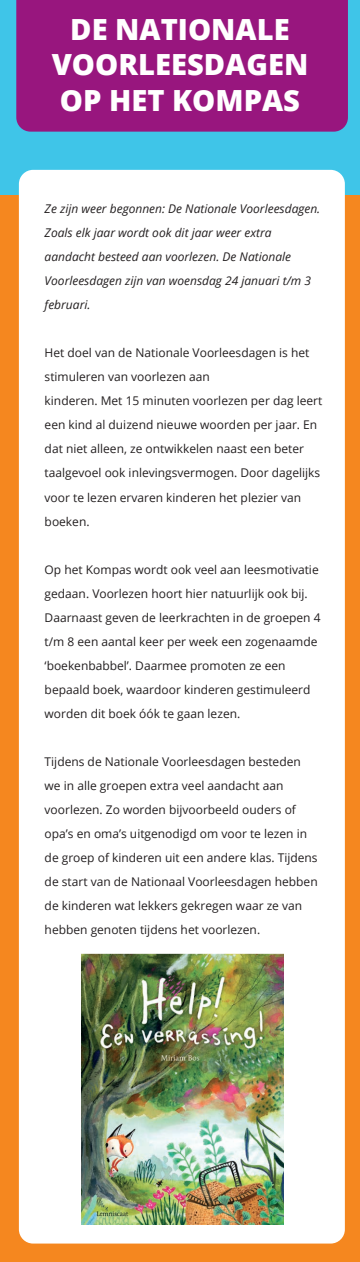
<style>
.page{position:relative;width:360px;height:1262px;background:#fff}
.page>*{position:absolute;margin:0;border:0;box-sizing:border-box;transform-origin:0 0}
.t1{font:800 29.1px/35.3px "Open Sans";color:#fff;text-align:center}
.t2{font:12px/24px "Open Sans";color:#231f20}
.t3{font:italic 12px/24px "Open Sans";color:#231f20}
</style>
<div class="page">
<div style="left:0;top:0;width:360px;height:195px;background:#3fc5e8"></div>
<div style="left:0;top:195px;width:360px;height:1066px;background:#f5871f"></div>
<div style="left:19px;top:170px;width:326px;height:1073px;background:#fff;border-radius:14px"></div>
<div style="left:16px;top:0;width:332px;height:132px;background:#98167e"></div>
<img style="left:81px;top:953px;width:203px;height:271px">
<h1 class="t1" style="left:52px;top:10px;width:258px">DE NATIONALE<br>VOORLEESDAGEN<br>OP HET KOMPAS</h1>
<p class="t3" style="left:45px;top:197px;width:277px">Ze zijn weer begonnen: De Nationale Voorleesdagen.<br>Zoals elk jaar wordt ook dit jaar weer extra aandacht besteed aan voorlezen. De Nationale Voorleesdagen zijn van woensdag 24 januari t/m 3 februari.</p>
<p class="t2" style="left:45px;top:341px;width:279px">Het doel van de Nationale Voorleesdagen is het stimuleren van voorlezen aan<br>kinderen. Met 15 minuten voorlezen per dag leert een kind al duizend nieuwe woorden per jaar. En dat niet alleen, ze ontwikkelen naast een beter taalgevoel ook inlevingsvermogen. Door dagelijks voor te lezen ervaren kinderen het plezier van boeken.</p>
<p class="t2" style="left:45px;top:557px;width:277px">Op het Kompas wordt ook veel aan leesmotivatie gedaan. Voorlezen hoort hier natuurlijk ook bij.<br>Daarnaast geven de leerkrachten in de groepen 4 t/m 8 een aantal keer per week een zogenaamde ‘boekenbabbel’. Daarmee promoten ze een bepaald boek, waardoor kinderen gestimuleerd worden dit boek óók te gaan lezen.</p>
<p class="t2" style="left:45px;top:749px;width:275px">Tijdens de Nationale Voorleesdagen besteden we in alle groepen extra veel aandacht aan voorlezen. Zo worden bijvoorbeeld ouders of opa’s en oma’s uitgenodigd om voor te lezen in de groep of kinderen uit een andere klas. Tijdens de start van de Nationaal Voorleesdagen hebben de kinderen wat lekkers gekregen waar ze van hebben genoten tijdens het voorlezen.</p>
</div>
